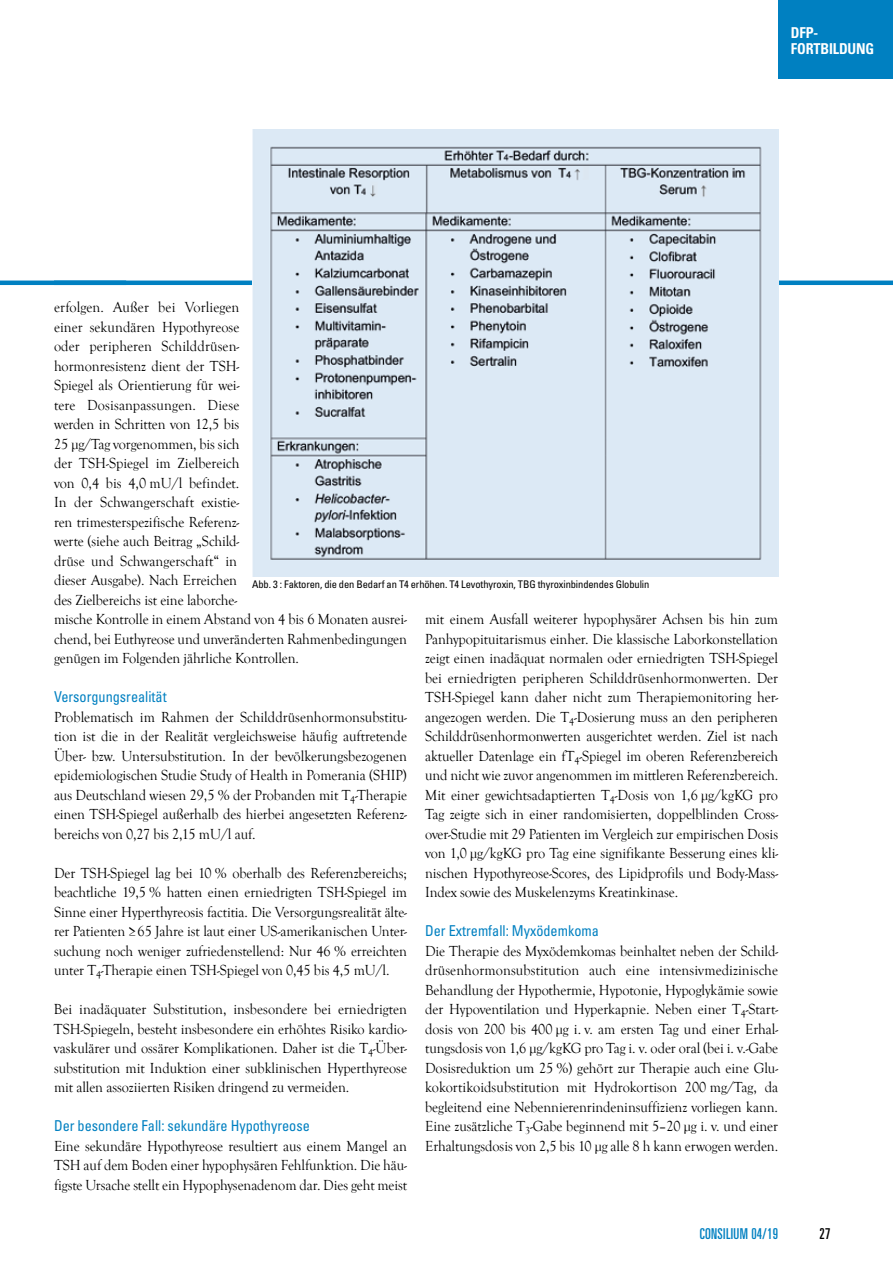
<style>
.page{position:relative;width:893px;height:1263px;background:#fff}
.page>*{position:absolute;margin:0;border:0;box-sizing:border-box;transform-origin:0 0}
.t1{font:15px/19.5px "Goudy Old Style T";letter-spacing:-.005em;color:#000;text-align:justify;scale:.95 1}
.t2{font:condensed 15px "Univers LT Std";color:#0080c1;scale:.95 1}
.t3{font:700 condensed 15px/15.5px "Univers LT Std";letter-spacing:-.01em;color:#fff;scale:.95 1}
.t4{font:ultra-condensed 15px "Univers LT Std";letter-spacing:.025em;color:#0080c1;scale:.95 1}
.t5{font:ultra-condensed 15px "Univers LT Std";color:#000;scale:.95 1}
.t6{font:condensed 10.5px "Univers LT Std";letter-spacing:-.01em;color:#000}
</style>
<div class="page">
<hr style="left:54px;top:281px;width:839px;height:4px;background:#0080c1">
<div style="left:778px;top:0;width:115px;height:78px;background:#0080c1"></div>
<hr style="left:0;top:281px;width:126px;height:4px;background:#0080c1">
<img style="left:252px;top:130px;width:526px;height:447px">
<p class="t3" style="left:791px;top:25px;width:89px">DFP-<br>FORTBILDUNG</p>
<p class="t1" style="left:54px;top:298px;width:373px;text-align:left">erfolgen. Außer bei Vorliegen<br>einer sekundären Hypothyreose<br>oder peripheren Schilddrüsen-<br>hormonresistenz dient der TSH-<br>Spiegel als Orientierung für wei-<br>tere Dosisanpassungen. Diese<br>werden in Schritten von 12,5 bis<br>25 µg/Tag vorgenommen, bis sich<br>der TSH-Spiegel im Zielbereich<br>von 0,4 bis 4,0 mU/l befindet.<br>In der Schwangerschaft existie-<br>ren trimesterspezifische Referenz-<br>werte (siehe auch Beitrag „Schild-<br>drüse und Schwangerschaft“ in<br>dieser Ausgabe). Nach Erreichen<br>des Zielbereichs ist eine laborche-<br>mische Kontrolle in einem Abstand von 4 bis 6 Monaten ausrei&shy;chend, bei Euthyreose und unveränderten Rahmenbedingungen genügen im Folgenden jährliche Kontrollen.</p>
<p class="t2" style="left:54px;top:687px;width:120px">Versorgungsrealität</p>
<p class="t1" style="left:54px;top:707px;width:373px">Problematisch im Rahmen der Schilddrüsenhormonsubstitu&shy;tion ist die in der Realität vergleichsweise häufig auftretende Über- bzw. Untersubstitution. In der bevölkerungsbezogenen epidemiologischen Studie Study of Health in Pomerania (SHIP) aus Deutschland wiesen 29,5 % der Probanden mit T<sub>4</sub>-Therapie einen TSH-Spiegel außerhalb des hierbei angesetzten Referenz&shy;bereichs von 0,27 bis 2,15 mU/l auf.</p>
<p class="t1" style="left:54px;top:863px;width:373px">Der TSH-Spiegel lag bei 10 % oberhalb des Referenzbereichs; beachtliche 19,5 % hatten einen erniedrigten TSH-Spiegel im Sinne einer Hyperthyreosis factitia. Die Versorgungsrealität älte&shy;rer Patienten ≥65 Jahre ist laut einer US-amerikanischen Unter&shy;suchung noch weniger zufriedenstellend: Nur 46 % erreichten unter T<sub>4</sub>-Therapie einen TSH-Spiegel von 0,45 bis 4,5 mU/l.</p>
<p class="t1" style="left:54px;top:1000px;width:373px">Bei inadäquater Substitution, insbesondere bei erniedrigten TSH-Spiegeln, besteht insbesondere ein erhöhtes Risiko kardio&shy;vaskulärer und ossärer Komplikationen. Daher ist die T<sub>4</sub>-Über&shy;substitution mit Induktion einer subklinischen Hyperthyreose mit allen assoziierten Risiken dringend zu vermeiden.</p>
<p class="t2" style="left:54px;top:1116px;width:271px">Der besondere Fall: sekundäre Hypothyreose</p>
<p class="t1" style="left:54px;top:1136px;width:373px">Eine sekundäre Hypothyreose resultiert aus einem Mangel an TSH auf dem Boden einer hypophysären Fehlfunktion. Die häu&shy;figste Ursache stellt ein Hypophysenadenom dar. Dies geht meist</p>
<p class="t6" style="left:252px;top:577px;width:399px">Abb. 3 : Faktoren, die den Bedarf an T4 erhöhen. T4 Levothyroxin, TBG thyroxinbindendes Globulin</p>
<p class="t1" style="left:425px;top:610px;width:373px">mit einem Ausfall weiterer hypophysärer Achsen bis hin zum Panhypopituitarismus einher. Die klassische Laborkonstellation zeigt einen inadäquat normalen oder erniedrigten TSH-Spiegel bei erniedrigten peripheren Schilddrüsenhormonwerten. Der TSH-Spiegel kann daher nicht zum Therapiemonitoring her&shy;angezogen werden. Die T<sub>4</sub>-Dosierung muss an den peripheren Schilddrüsenhormonwerten ausgerichtet werden. Ziel ist nach aktueller Datenlage ein fT<sub>4</sub>-Spiegel im oberen Referenzbereich und nicht wie zuvor angenommen im mittleren Referenzbereich.<br>Mit einer gewichtsadaptierten T<sub>4</sub>-Dosis von 1,6 µg/kgKG pro Tag zeigte sich in einer randomisierten, doppelblinden Cross&shy;over-Studie mit 29 Patienten im Vergleich zur empirischen Dosis von 1,0 µg/kgKG pro Tag eine signifikante Besserung eines kli&shy;nischen Hypothyreose-Scores, des Lipidprofils und Body-Mass-Index sowie des Muskelenzyms Kreatinkinase.</p>
<p class="t2" style="left:425px;top:921px;width:184px">Der Extremfall: Myxödemkoma</p>
<p class="t1" style="left:425px;top:941px;width:373px">Die Therapie des Myxödemkomas beinhaltet neben der Schild&shy;drüsenhormonsubstitution auch eine intensivmedizinische Behandlung der Hypothermie, Hypotonie, Hypoglykämie sowie der Hypoventilation und Hyperkapnie. Neben einer T<sub>4</sub>-Start&shy;dosis von 200 bis 400 µg i. v. am ersten Tag und einer Erhal&shy;tungsdosis von 1,6 µg/kgKG pro Tag i. v. oder oral (bei i. v.-Gabe Dosisreduktion um 25 %) gehört zur Therapie auch eine Glu&shy;kokortikoidsubstitution mit Hydrokortison 200 mg/Tag, da begleitend eine Nebennierenrindeninsuffizienz vorliegen kann.<br>Eine zusätzliche T<sub>3</sub>-Gabe beginnend mit 5–20 µg i. v. und einer Erhaltungsdosis von 2,5 bis 10 µg alle 8 h kann erwogen werden.</p>
<p class="t4" style="left:700px;top:1225px;width:84px">CONSILIUM 04/19</p>
<p class="t5" style="left:819px;top:1225px;width:13px">27</p>
</div>
